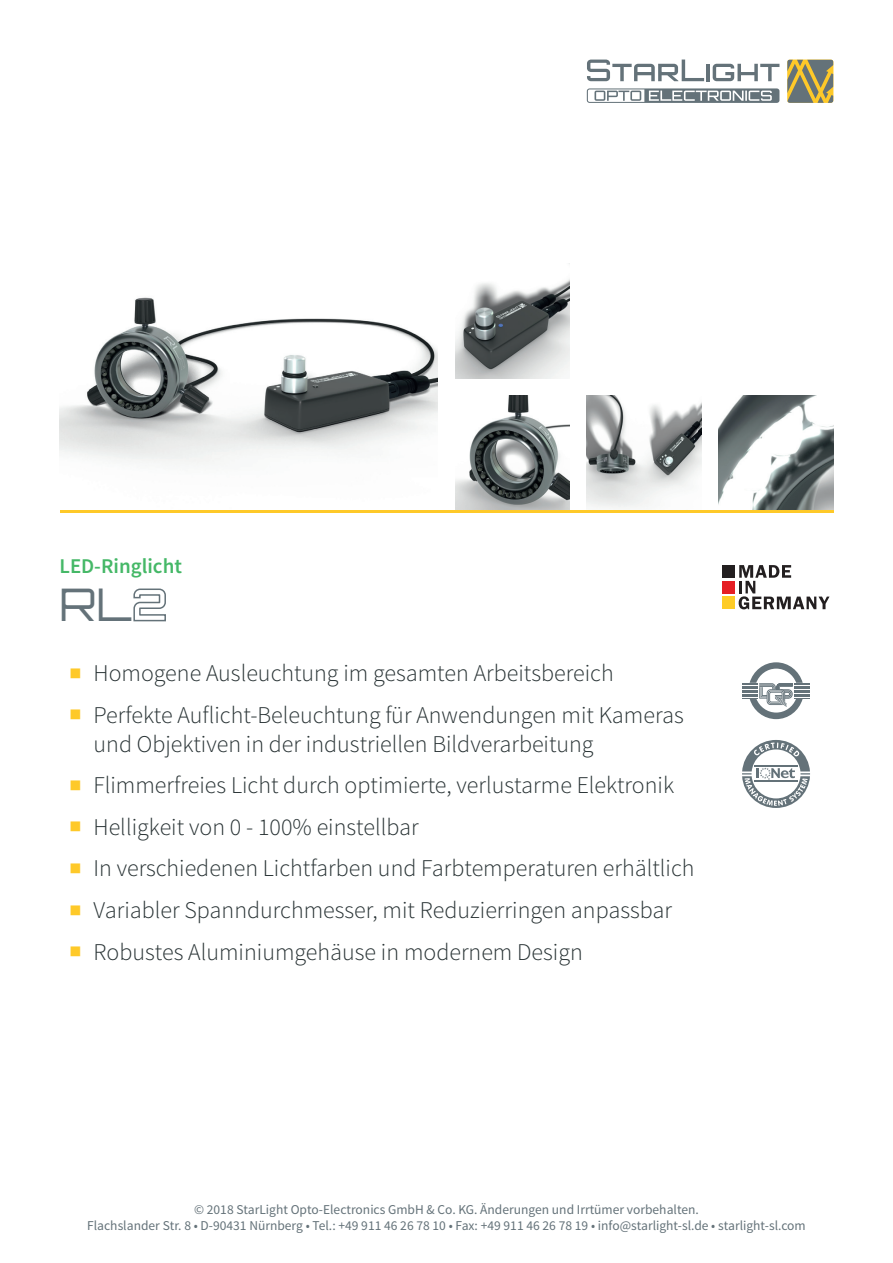
<style>
.page{position:relative;width:893px;height:1263px;background:#fff}
.page>*{position:absolute;margin:0;border:0;box-sizing:border-box;transform-origin:0 0}
.t1{font:45px "Orbitron";color:#647279}
.t2{font:300 24px/28.8px "Source Sans Pro";color:#293335}
.t3{font:600 21px "Source Sans Pro";color:#45b867}
.t4{font:13.5px/16.2px "Source Sans Pro";color:#647279;text-align:center}
.s1{font-weight:400;font-size:48px;color:#fec929}
</style>
<div class="page">
<svg style="left:587px;top:60px;width:117px;height:21px"></svg>
<hr style="left:706px;top:64px;width:3px;height:17px;background:#647279">
<svg style="left:713px;top:64px;width:66px;height:17px"></svg>
<svg style="left:587px;top:88px;width:192px;height:15px"></svg>
<svg style="left:787px;top:60px;width:46px;height:43px;background:#9c925c"></svg>
<svg style="left:133px;top:588px;width:33px;height:34px"></svg>
<img style="left:60px;top:297px;width:378px;height:167px">
<img style="left:455px;top:395px;width:115px;height:115px">
<img style="left:719px;top:395px;width:114px;height:115px">
<img style="left:587px;top:395px;width:115px;height:113px">
<img style="left:455px;top:279px;width:115px;height:99px">
<svg style="left:739px;top:565px;width:90px;height:44px"></svg>
<div style="left:723px;top:565px;width:12px;height:13px;background:#231f20"></div>
<div style="left:723px;top:581px;width:12px;height:13px;background:#e51e24"></div>
<div style="left:723px;top:596px;width:12px;height:13px;background:#fecc27"></div>
<hr style="left:60px;top:510px;width:773px;height:2px;background:#fec929">
<svg style="left:742px;top:662px;width:68px;height:57px"></svg>
<svg style="left:742px;top:740px;width:68px;height:68px"></svg>
<p class="t3" style="left:60px;top:553px;width:124px">LED-Ringlicht</p>
<h1 class="t1" style="left:60px;top:575px;width:74px">RL</h1>
<p class="t2" style="left:68px;top:659px;width:547px"><span class="s1">■</span> Homogene Ausleuchtung im gesamten Arbeitsbereich</p>
<p class="t2" style="left:94px;top:701px;width:592px;text-indent:-26px"><span class="s1">■</span> Perfekte Auflicht-Beleuchtung für Anwendungen mit Kameras und Objektiven in der industriellen Bildverarbeitung</p>
<p class="t2" style="left:68px;top:771px;width:608px"><span class="s1">■</span> Flimmerfreies Licht durch optimierte, verlustarme Elektronik</p>
<p class="t2" style="left:68px;top:813px;width:352px"><span class="s1">■</span> Helligkeit von 0 - 100% einstellbar</p>
<p class="t2" style="left:68px;top:854px;width:628px"><span class="s1">■</span> In verschiedenen Lichtfarben und Farbtemperaturen erhältlich</p>
<p class="t2" style="left:68px;top:896px;width:606px"><span class="s1">■</span> Variabler Spanndurchmesser, mit Reduzierringen anpassbar</p>
<p class="t2" style="left:68px;top:937px;width:516px"><span class="s1">■</span> Robustes Aluminiumgehäuse in modernem Design</p>
<p class="t4" style="left:87px;top:1201px;width:720px">© 2018 StarLight Opto-Electronics GmbH &amp; Co. KG. Änderungen und Irrtümer vorbehalten.<br>Flachslander Str. 8 • D-90431 Nürnberg • Tel.: +49 911 46 26 78 10 • Fax: +49 911 46 26 78 19 • info@starlight-sl.de • starlight-sl.com</p>
</div>
